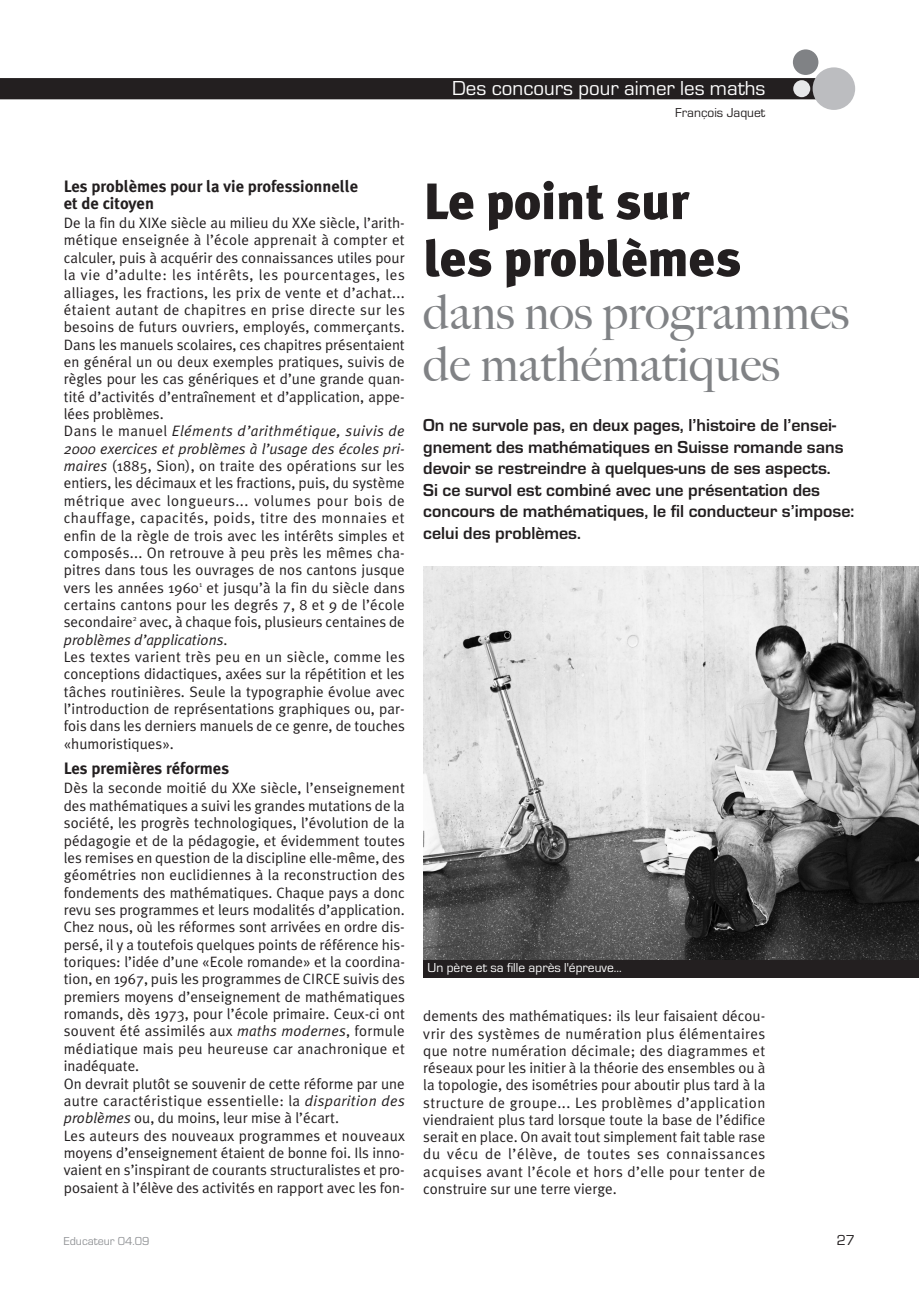
<style>
.page{position:relative;width:919px;height:1289px;background:#fff}
.page>*{position:absolute;margin:0;border:0;box-sizing:border-box;transform-origin:0 0}
.t1{font:900 51px/57px "Meta Plus";color:#231f20}
.t2{font:500 48px/52.5px "Big Caslon";color:#808285}
.t3{font:21px "Eurostile";color:#fff}
.t4{font:700 18px/21.6px "Eurostile";color:#231f20}
.t5{font:700 16.5px/16.6px "Meta Plus";color:#231f20}
.t6{font:15px/17.4px "Meta Plus Normal";letter-spacing:.005em;color:#231f20}
.t7{font:15px "Eurostile";color:#231f20}
.t8{font:13.5px "Eurostile";color:#fff}
.t9{font:13.5px "Eurostile";color:#231f20}
.t10{font:12px "Eurostile";color:#939598}
.s1{font-style:italic}
</style>
<div class="page">
<div style="left:0;top:78px;width:835px;height:21px;background:#231f20"></div>
<div style="left:812px;top:67px;width:43px;height:43px;background:#bcbdc0;border-radius:50%"></div>
<div style="left:792px;top:49px;width:26px;height:26px;background:#808285;border-radius:50%"></div>
<div style="left:793px;top:80px;width:17px;height:17px;background:#e6e7e9;border-radius:50%"></div>
<img style="left:423px;top:566px;width:495px;height:394px">
<div style="left:423px;top:960px;width:495px;height:18px;background:#231f20"></div>
<h3 class="t3" style="left:452px;top:81px;width:315px">Des concours pour aimer les maths</h3>
<p class="t9" style="left:675px;top:108px;width:92px">François Jaquet</p>
<p class="t5" style="left:64px;top:179px;width:296px">Les problèmes pour la vie professionnelle et de citoyen</p>
<p class="t6" style="left:64px;top:215px;width:342px">De la fin du XIXe siècle au milieu du XXe siècle, l’arith&shy;métique enseignée à l’école apprenait à compter et calculer, puis à acquérir des connaissances utiles pour la vie d’adulte: les intérêts, les pourcentages, les alliages, les fractions, les prix de vente et d’achat... étaient autant de chapitres en prise directe sur les besoins de futurs ouvriers, employés, commerçants.<br>Dans les manuels scolaires, ces chapitres présentaient en général un ou deux exemples pratiques, suivis de règles pour les cas génériques et d’une grande quan&shy;tité d’activités d’entraînement et d’application, appe&shy;lées problèmes.<br>Dans le manuel <span class="s1">Eléments d’arithmétique, suivis de 2000 exercices et problèmes à l’usage des écoles pri&shy;maires</span> (1885, Sion), on traite des opérations sur les entiers, les décimaux et les fractions, puis, du système métrique avec longueurs... volumes pour bois de chauffage, capacités, poids, titre des monnaies et enfin de la règle de trois avec les intérêts simples et composés... On retrouve à peu près les mêmes cha&shy;pitres dans tous les ouvrages de nos cantons jusque vers les années 1960<sup>1</sup> et jusqu’à la fin du siècle dans certains cantons pour les degrés 7, 8 et 9 de l’école secondaire<sup>2</sup> avec, à chaque fois, plusieurs centaines de <span class="s1">problèmes d’applications</span>.<br>Les textes varient très peu en un siècle, comme les conceptions didactiques, axées sur la répétition et les tâches routinières. Seule la typographie évolue avec l’introduction de représentations graphiques ou, par&shy;fois dans les derniers manuels de ce genre, de touches «humoristiques».</p>
<p class="t5" style="left:64px;top:761px;width:167px">Les premières réformes</p>
<p class="t6" style="left:64px;top:780px;width:342px">Dès la seconde moitié du XXe siècle, l’enseignement des mathématiques a suivi les grandes mutations de la société, les progrès technologiques, l’évolution de la pédagogie et de la pédagogie, et évidemment toutes les remises en question de la discipline elle-même, des géométries non euclidiennes à la reconstruction des fondements des mathématiques. Chaque pays a donc revu ses programmes et leurs modalités d’application.<br>Chez nous, où les réformes sont arrivées en ordre dis&shy;persé, il y a toutefois quelques points de référence his&shy;toriques: l’idée d’une «Ecole romande» et la coordina&shy;tion, en 1967, puis les programmes de CIRCE suivis des premiers moyens d’enseignement de mathématiques romands, dès 1973, pour l’école primaire. Ceux-ci ont souvent été assimilés aux <span class="s1">maths modernes</span>, formule médiatique mais peu heureuse car anachronique et inadéquate.<br>On devrait plutôt se souvenir de cette réforme par une autre caractéristique essentielle: la <span class="s1">disparition des problèmes</span> ou, du moins, leur mise à l’écart.<br>Les auteurs des nouveaux programmes et nouveaux moyens d’enseignement étaient de bonne foi. Ils inno&shy;vaient en s’inspirant de courants structuralistes et pro&shy;posaient à l’élève des activités en rapport avec les fon-</p>
<h1 class="t1" style="left:423px;top:177px;width:319px">Le point sur les problèmes</h1>
<h2 class="t2" style="left:423px;top:291px;width:427px">dans nos programmes de mathématiques</h2>
<p class="t4" style="left:423px;top:416px;width:432px">On ne survole pas, en deux pages, l’histoire de l’ensei&shy;gnement des mathématiques en Suisse romande sans devoir se restreindre à quelques-uns de ses aspects.<br>Si ce survol est combiné avec une présentation des concours de mathématiques, le fil conducteur s’impose: celui des problèmes.</p>
<p class="t8" style="left:427px;top:963px;width:196px">Un père et sa fille après l'épreuve...</p>
<p class="t6" style="left:423px;top:1008px;width:343px;text-align:justify">dements des mathématiques: ils leur faisaient décou&shy;vrir des systèmes de numération plus élémentaires que notre numération décimale; des diagrammes et réseaux pour les initier à la théorie des ensembles ou à la topologie, des isométries pour aboutir plus tard à la structure de groupe... Les problèmes d’application viendraient plus tard lorsque toute la base de l’édifice serait en place. On avait tout simplement fait table rase du vécu de l’élève, de toutes ses connaissances acquises avant l’école et hors d’elle pour tenter de construire sur une terre vierge.</p>
<p class="t10" style="left:64px;top:1236px;width:87px">Educateur 04.09</p>
<p class="t7" style="left:836px;top:1234px;width:20px">27</p>
</div>
